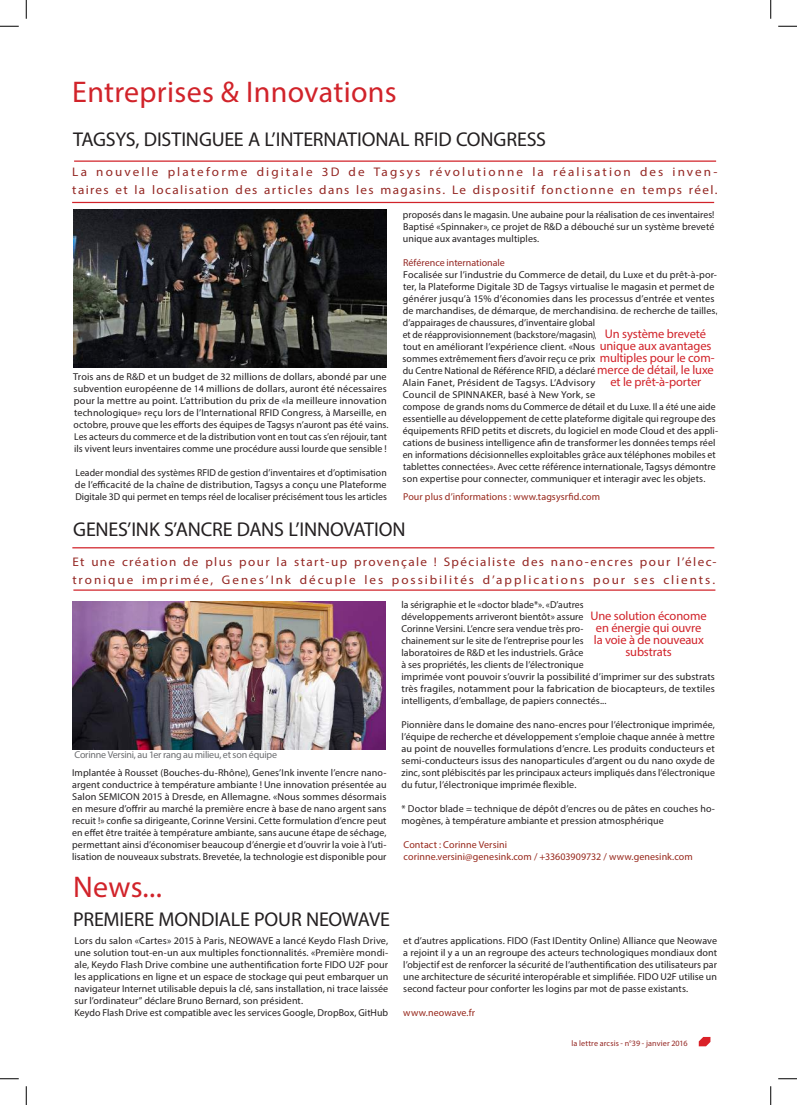
<style>
.page{position:relative;width:797px;height:1105px;background:#fff}
.page>*{position:absolute;margin:0;border:0;box-sizing:border-box;transform-origin:0 0}
.t1{font:30px "Myriad Pro";letter-spacing:.01em;color:#d1232a}
.t2{font:20px "Myriad Pro";letter-spacing:-.01em;color:#231f20}
.t3{font:12.5px/18px "Myriad Pro";letter-spacing:.14em;color:#942723;scale:1.05 1}
.t4{font:12.5px/18px "Myriad Pro";letter-spacing:.12em;color:#942723;scale:1.05 1}
.t5{font:12.5px/12px "Myriad Pro";letter-spacing:-.01em;color:#d1232a;text-align:center}
.t6{font:10px/12px "Myriad Pro";letter-spacing:.01em;color:#231f20}
.t7{font:10px/12px "Myriad Pro";letter-spacing:.005em;color:#97271b}
.t8{font:10px "Myriad Pro";letter-spacing:-.025em;color:#6c6d70}
.t9{font:10px "Myriad Pro";color:#942723}
.t10{font:8.12px "Myriad Pro";letter-spacing:.015em;color:#942723}
.s1{color:#fff}
</style>
<div class="page">
<svg style="left:698px;top:1037px;width:12px;height:9px"></svg>
<img style="left:73px;top:602px;width:313px;height:147px">
<hr style="left:73px;top:589px;width:642px;height:2px;background:#d1232a">
<hr style="left:72px;top:547px;width:642px;height:1px;background:#d1232a">
<hr style="left:72px;top:202px;width:642px;height:1px;background:#d1232a">
<hr style="left:74px;top:160px;width:642px;height:2px;background:#d1232a">
<img style="left:73px;top:210px;width:313px;height:157px">
<svg style="left:0;top:25px;width:19px;height:2px"></svg>
<svg style="left:778px;top:25px;width:19px;height:2px"></svg>
<svg style="left:0;top:1078px;width:19px;height:1px"></svg>
<svg style="left:778px;top:1078px;width:19px;height:1px"></svg>
<svg style="left:25px;top:0;width:2px;height:19px"></svg>
<svg style="left:25px;top:1086px;width:2px;height:19px"></svg>
<svg style="left:770px;top:0;width:1px;height:19px"></svg>
<svg style="left:770px;top:1086px;width:1px;height:19px"></svg>
<h1 class="t1" style="left:72px;top:73px;width:326px">Entreprises &amp; Innovations</h1>
<h2 class="t2" style="left:73px;top:127px;width:474px">TAGSYS, DISTINGUEE A L’INTERNATIONAL RFID CONGRESS</h2>
<p class="t4" style="left:72px;top:163px;width:616px">La nouvelle plateforme digitale 3D de Tagsys révolutionne la réalisation des inven&shy;taires et la localisation des articles dans les magasins. Le dispositif fonctionne en temps réel.</p>
<p class="t6" style="left:73px;top:371px;width:317px">Trois ans de R&amp;D et un budget de 32 millions de dollars, abondé par une subvention européenne de 14 millions de dollars, auront été nécessaires pour la mettre au point. L’attribution du prix de «la meilleure innovation technologique» reçu lors de l’International RFID Congress, à Marseille, en octobre, prouve que les efforts des équipes de Tagsys n’auront pas été vains.<br>Les acteurs du commerce et de la distribution vont en tout cas s’en réjouir, tant ils vivent leurs inventaires comme une procédure aussi lourde que sensible !</p>
<p class="t6" style="left:75px;top:467px;width:313px;text-align:justify">Leader mondial des systèmes RFID de gestion d’inventaires et d’optimisation de l’efficacité de la chaîne de distribution, Tagsys a conçu une Plateforme Digitale 3D qui permet en temps réel de localiser précisément tous les articles</p>
<p class="t6" style="left:403px;top:209px;width:313px;text-align:justify">proposés dans le magasin. Une aubaine pour la réalisation de ces inventaires!<br>Baptisé «Spinnaker», ce projet de R&amp;D a débouché sur un système breveté unique aux avantages multiples.</p>
<p class="t9" style="left:403px;top:257px;width:103px">Référence internationale</p>
<p class="t6" style="left:402px;top:269px;width:317px">Focalisée sur l’industrie du Commerce de detail, du Luxe et du prêt-à-por&shy;ter, la Plateforme Digitale 3D de Tagsys virtualise le magasin et permet de générer jusqu’à 15% d’économies dans les processus d’entrée et ventes de marchandises, de démarque, de merchandising, de recherche de tailles, d’appairages de chaussures, d’inventaire global<br>et de réapprovisionnement (backstore/magasin),<br>tout en améliorant l’expérience client. «Nous<br>sommes extrêmement fiers d’avoir reçu ce prix<br>du Centre National de Référence RFID, a déclaré<br>Alain Fanet, Président de Tagsys. L’Advisory<br>Council de SPINNAKER, basé à New York, se<br>compose de grands noms du Commerce de détail et du Luxe. Il a été une aide essentielle au développement de cette plateforme digitale qui regroupe des équipements RFID petits et discrets, du logiciel en mode Cloud et des appli&shy;cations de business intelligence afin de transformer les données temps réel en informations décisionnelles exploitables grâce aux téléphones mobiles et tablettes connectées». Avec cette référence internationale, Tagsys démontre son expertise pour connecter, communiquer et interagir avec les objets.</p>
<p class="t7" style="left:403px;top:491px;width:198px">Pour plus d’informations : www.tagsysrfid.com</p>
<p class="t5" style="left:597px;top:328px;width:119px">Un système breveté unique aux avantages multiples pour le com&shy;merce de détail, le luxe et le prêt-à-porter</p>
<h2 class="t2" style="left:73px;top:517px;width:334px">GENES’INK S’ANCRE DANS L’INNOVATION</h2>
<p class="t3" style="left:72px;top:553px;width:615px">Et une création de plus pour la start-up provençale ! Spécialiste des nano-encres pour l’élec&shy;tronique imprimée, Genes’Ink décuple les possibilités d’applications pour ses clients.</p>
<p class="t8" style="left:75px;top:749px;width:204px">Corinne Versini, au 1er rang au milieu, et son équipe</p>
<p class="t6" style="left:72px;top:767px;width:316px;text-align:justify">Implantée à Rousset (Bouches-du-Rhône), Genes’Ink invente l’encre nano&shy;argent conductrice à température ambiante ! Une innovation présentée au Salon SEMICON 2015 à Dresde, en Allemagne. «Nous sommes désormais en mesure d’offrir au marché la première encre à base de nano argent sans recuit !» confie sa dirigeante, Corinne Versini. Cette formulation d’encre peut en effet être traitée à température ambiante, sans aucune étape de séchage, permettant ainsi d’économiser beaucoup d’énergie et d’ouvrir la voie à l’uti&shy;lisation de nouveaux substrats. Brevetée, la technologie est disponible pour</p>
<h1 class="t1" style="left:73px;top:868px;width:90px">News...</h1>
<h2 class="t2" style="left:73px;top:907px;width:318px">PREMIERE MONDIALE POUR NEOWAVE</h2>
<p class="t6" style="left:401px;top:599px;width:315px">la sérigraphie et le «doctor blade*». «D’autres<br>développements arriveront bientôt» assure<br>Corinne Versini. L’encre sera vendue très pro-<br>chainement sur le site de l’entreprise pour les<br>laboratoires de R&amp;D et les industriels. Grâce<br>à ses propriétés, les clients de l’électronique<br>imprimée vont pouvoir s’ouvrir la possibilité d’imprimer sur des substrats très fragiles, notamment pour la fabrication de biocapteurs, de textiles intelligents, d’emballage, de papiers connectés...</p>
<p class="t6" style="left:401px;top:719px;width:315px;text-align:justify">Pionnière dans le domaine des nano-encres pour l’électronique imprimée, l’équipe de recherche et développement s’emploie chaque année à mettre au point de nouvelles formulations d’encre. Les produits conducteurs et semi-conducteurs issus des nanoparticules d’argent ou du nano oxyde de zinc, sont plébiscités par les principaux acteurs impliqués dans l’électronique du futur, l’électronique imprimée flexible.</p>
<p class="t6" style="left:401px;top:803px;width:315px">* Doctor blade = technique de dépôt d’encres ou de pâtes en couches ho&shy;mogènes, à température ambiante et pression atmosphérique</p>
<p class="t7" style="left:403px;top:839px;width:291px">Contact : Corinne Versini<br>corinne.versini@genesink.com / +33603909732 / www.genesink.com</p>
<p class="t5" style="left:590px;top:610px;width:118px">Une solution économe en énergie qui ouvre la voie à de nouveaux substrats</p>
<p class="t6" style="left:74px;top:935px;width:315px">Lors du salon «Cartes» 2015 à Paris, NEOWAVE a lancé Keydo Flash Drive, une solution tout-en-un aux multiples fonctionnalités. «Première mondi&shy;ale, Keydo Flash Drive combine une authentification forte FIDO U2F pour les applications en ligne et un espace de stockage qui peut embarquer un navigateur Internet utilisable depuis la clé, sans installation, ni trace laissée sur l’ordinateur” déclare Bruno Bernard, son président.<br>Keydo Flash Drive est compatible avec les services Google, DropBox, GitHub</p>
<p class="t6" style="left:403px;top:935px;width:315px;text-align:justify">et d’autres applications. FIDO (Fast IDentity Online) Alliance que Neowave a rejoint il y a un an regroupe des acteurs technologiques mondiaux dont l’objectif est de renforcer la sécurité de l’authentification des utilisateurs par une architecture de sécurité interopérable et simplifiée. FIDO U2F utilise un second facteur pour conforter les logins par mot de passe existants.</p>
<p class="t7" style="left:403px;top:1007px;width:73px">www.neowave.fr</p>
<p class="t10" style="left:571px;top:1038px;width:129px">la lettre arcsis - n°39 - janvier 2016 <span class="s1">3</span></p>
</div>
